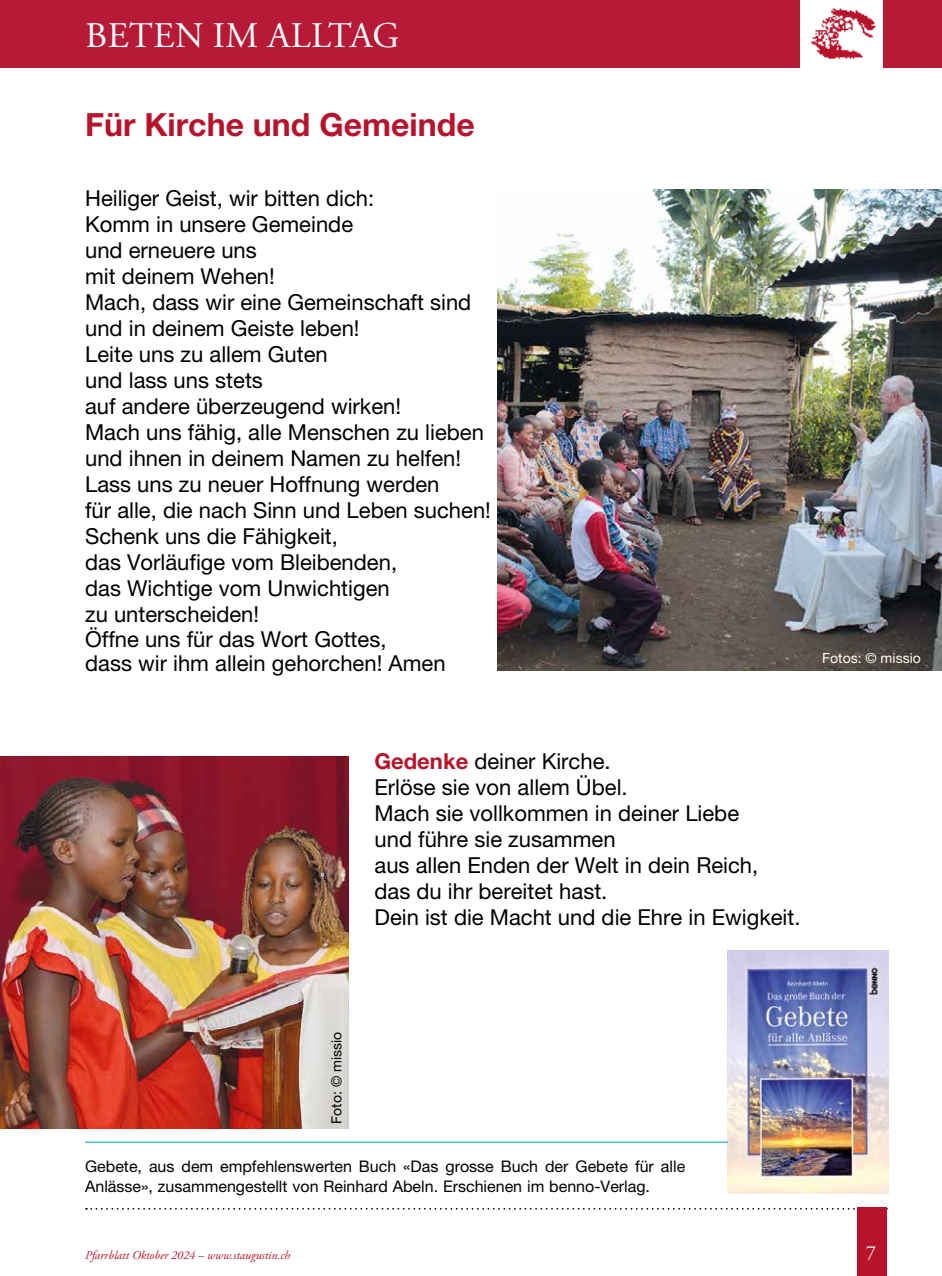
<style>
.page{position:relative;width:942px;height:1276px;background:#fff}
.page>*{position:absolute;margin:0;border:0;box-sizing:border-box;transform-origin:0 0}
.t1{font:36px "Adobe Garamond Pro";letter-spacing:.015em;color:#fff}
.t2{font:700 32px "Helvetica Neue LT Pro";color:#b7142c}
.t3{font:22px/26px "Helvetica Neue LT Pro";color:#000}
.t4{font:20px "Adobe Garamond Pro";color:#fff}
.t5{font:16px/20px "Helvetica Neue LT Pro";color:#000}
.t6{font:14px "Helvetica Neue LT Pro";color:#fffded}
.t7{font:14px "Helvetica Neue LT Pro";color:#000}
.t8{font:italic 12px "Adobe Garamond Pro";color:#b7142c}
.s1{font-weight:700;color:#b7142c}
</style>
<div class="page">
<svg style="left:86px;top:1208px;width:769px;height:1px"></svg>
<div style="left:858px;top:1208px;width:28px;height:68px;background:#b7142c"></div>
<div style="left:856px;top:1208px;width:28px;height:68px;background:#b7142c"></div>
<div style="left:0;top:0;width:941px;height:68px;background:#b61a37"></div>
<div style="left:800px;top:0;width:82px;height:68px;background:#fff"></div>
<img style="left:811px;top:8px;width:65px;height:51px">
<img style="left:727px;top:950px;width:160px;height:243px">
<hr style="left:85px;top:1141px;width:642px;height:1px;background:#009cc4">
<img style="left:497px;top:190px;width:444px;height:480px">
<img style="left:0;top:756px;width:348px;height:372px">
<h1 class="t1" style="left:85px;top:14px;width:315px">BETEN IM ALLTAG</h1>
<h2 class="t2" style="left:85px;top:105px;width:391px">Für Kirche und Gemeinde</h2>
<p class="t3" style="left:85px;top:185px;width:407px">Heiliger Geist, wir bitten dich:<br>Komm in unsere Gemeinde<br>und erneuere uns<br>mit deinem Wehen!<br>Mach, dass wir eine Gemeinschaft sind und in deinem Geiste leben!<br>Leite uns zu allem Guten<br>und lass uns stets<br>auf andere überzeugend wirken!<br>Mach uns fähig, alle Menschen zu lieben und ihnen in deinem Namen zu helfen!<br>Lass uns zu neuer Hoffnung werden<br>für alle, die nach Sinn und Leben suchen!<br>Schenk uns die Fähigkeit,<br>das Vorläufige vom Bleibenden,<br>das Wichtige vom Unwichtigen<br>zu unterscheiden!</p>
<p class="t3" style="left:85px;top:626px;width:362px;line-height:24px">Öffne uns für das Wort Gottes,<br>dass wir ihm allein gehorchen! Amen</p>
<p class="t6" style="left:821px;top:649px;width:100px">Fotos: © missio</p>
<p class="t3" style="left:374px;top:747px;width:427px"><span class="s1">Gedenke</span> deiner Kirche.<br>Erlöse sie von allem Übel.<br>Mach sie vollkommen in deiner Liebe<br>und führe sie zusammen<br>aus allen Enden der Welt in dein Reich,<br>das du ihr bereitet hast.<br>Dein ist die Macht und die Ehre in Ewigkeit.</p>
<p class="t7" style="left:328px;top:1123px;width:93px;rotate:-90deg">Foto: © missio</p>
<p class="t5" style="left:85px;top:1155px;width:601px">Gebete, aus dem empfehlenswerten Buch «Das grosse Buch der Gebete für alle<br>Anlässe», zusammengestellt von Reinhard Abeln. Erschienen im benno-Verlag.</p>
<p class="t8" style="left:85px;top:1248px;width:206px">Pfarrblatt Oktober 2024 – www.staugustin.ch</p>
<p class="t4" style="left:865px;top:1240px;width:13px">7#</p>
</div>
